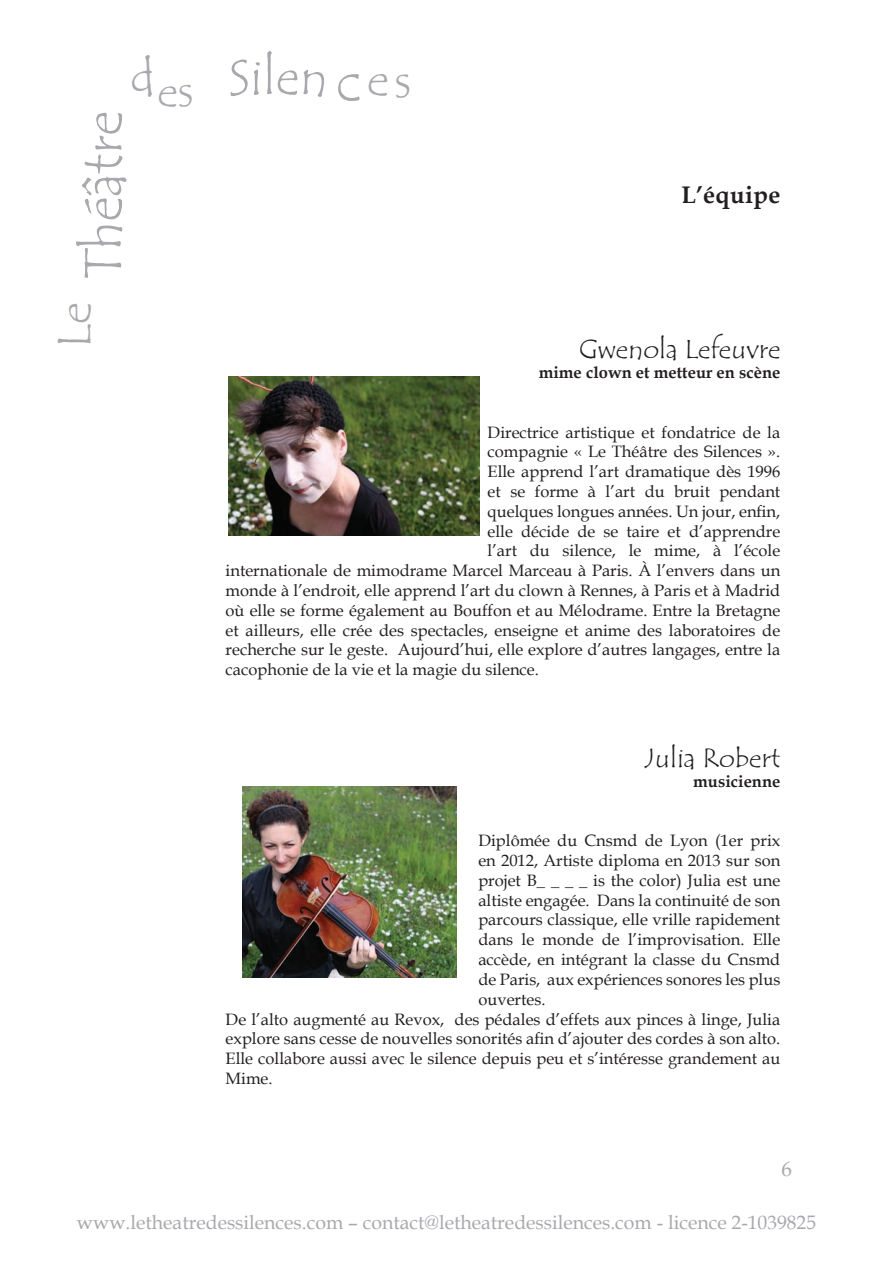
<style>
.page{position:relative;width:893px;height:1263px;background:#fff}
.page>*{position:absolute;margin:0;border:0;box-sizing:border-box;transform-origin:0 0}
.t1{font:54px "Tempus Sans ITC";color:#a8a9ad}
.t2{font:51px "Tempus Sans ITC";color:#a8a9ad}
.t3{font:48px "Tempus Sans ITC";color:#a8a9ad}
.t4{font:27px "Tempus Sans ITC";color:#231f20}
.t5{font:700 24px "Book Antiqua";letter-spacing:.01em;color:#231f20}
.t6{font:21px "Book Antiqua";color:#a8a9ad}
.t7{font:19.5px "Book Antiqua";color:#a8a9ad}
.t8{font:16.5px "Book Antiqua";color:#231f20}
.t9{font:700 16.5px "Book Antiqua";color:#231f20}
.s1{font-size:48px}
.s2{font-size:58.5px}
</style>
<div class="page">
<img style="left:229px;top:376px;width:250px;height:160px">
<img style="left:242px;top:787px;width:214px;height:190px">
<h2 class="t2" style="left:131px;top:45px;width:282px"><span class="s1">d</span><sub>es</sub> Silen <span class="s2">c</span> <span class="s1">es</span></h2>
<h1 class="t1" style="left:69px;top:280px;width:170px;rotate:-90deg">Théâtre</h1>
<h3 class="t3" style="left:44px;top:348px;width:47px;rotate:-90deg">Le</h3>
<h3 class="t5" style="left:681px;top:178px;width:100px">L’équipe</h3>
<h3 class="t4" style="left:579px;top:332px;width:203px">Gwenola Lefeuvre</h3>
<p class="t9" style="left:539px;top:361px;width:243px">mime clown et metteur en scène</p>
<p class="t8" style="left:488px;top:420px;width:294px">Directrice artistique et fondatrice de la</p>
<p class="t8" style="left:488px;top:440px;width:294px">compagnie « Le Théâtre des Silences ».</p>
<p class="t8" style="left:488px;top:460px;width:294px">Elle apprend l’art dramatique dès 1996</p>
<p class="t8" style="left:488px;top:480px;width:294px">et se forme à l’art du bruit pendant</p>
<p class="t8" style="left:488px;top:500px;width:294px">quelques longues années. Un jour, enfin,</p>
<p class="t8" style="left:488px;top:519px;width:294px">elle décide de se taire et d’apprendre</p>
<p class="t8" style="left:488px;top:539px;width:294px">l’art du silence, le mime, à l’école</p>
<p class="t8" style="left:226px;top:559px;width:556px">internationale de mimodrame Marcel Marceau à Paris. À l’envers dans un</p>
<p class="t8" style="left:226px;top:579px;width:556px">monde à l’endroit, elle apprend l’art du clown à Rennes, à Paris et à Madrid</p>
<p class="t8" style="left:226px;top:599px;width:556px">où elle se forme également au Bouffon et au Mélodrame. Entre la Bretagne</p>
<p class="t8" style="left:226px;top:618px;width:556px">et ailleurs, elle crée des spectacles, enseigne et anime des laboratoires de</p>
<p class="t8" style="left:226px;top:638px;width:556px">recherche sur le geste. Aujourd’hui, elle explore d’autres langages, entre la</p>
<p class="t8" style="left:226px;top:658px;width:315px">cacophonie de la vie et la magie du silence.</p>
<h3 class="t4" style="left:644px;top:741px;width:137px">Julia Robert</h3>
<p class="t9" style="left:693px;top:770px;width:89px">musicienne</p>
<p class="t8" style="left:478px;top:829px;width:303px">Diplômée du Cnsmd de Lyon (1er prix</p>
<p class="t8" style="left:478px;top:849px;width:303px">en 2012, Artiste diploma en 2013 sur son</p>
<p class="t8" style="left:478px;top:869px;width:303px">projet B_ _ _ _ is the color) Julia est une</p>
<p class="t8" style="left:478px;top:888px;width:303px">altiste engagée. Dans la continuité de son</p>
<p class="t8" style="left:478px;top:908px;width:303px">parcours classique, elle vrille rapidement</p>
<p class="t8" style="left:478px;top:928px;width:303px">dans le monde de l’improvisation. Elle</p>
<p class="t8" style="left:478px;top:948px;width:303px">accède, en intégrant la classe du Cnsmd</p>
<p class="t8" style="left:478px;top:968px;width:303px">de Paris, aux expériences sonores les plus</p>
<p class="t8" style="left:478px;top:987px;width:69px">ouvertes.</p>
<p class="t8" style="left:226px;top:1007px;width:556px">De l’alto augmenté au Revox, des pédales d’effets aux pinces à linge, Julia</p>
<p class="t8" style="left:226px;top:1027px;width:556px">explore sans cesse de nouvelles sonorités afin d’ajouter des cordes à son alto.</p>
<p class="t8" style="left:226px;top:1047px;width:556px">Elle collabore aussi avec le silence depuis peu et s’intéresse grandement au</p>
<p class="t8" style="left:226px;top:1067px;width:49px">Mime.</p>
<p class="t6" style="left:781px;top:1154px;width:12px">6</p>
<p class="t7" style="left:77px;top:1208px;width:741px">www.letheatredessilences.com – contact@letheatredessilences.com - licence 2-1039825</p>
</div>
